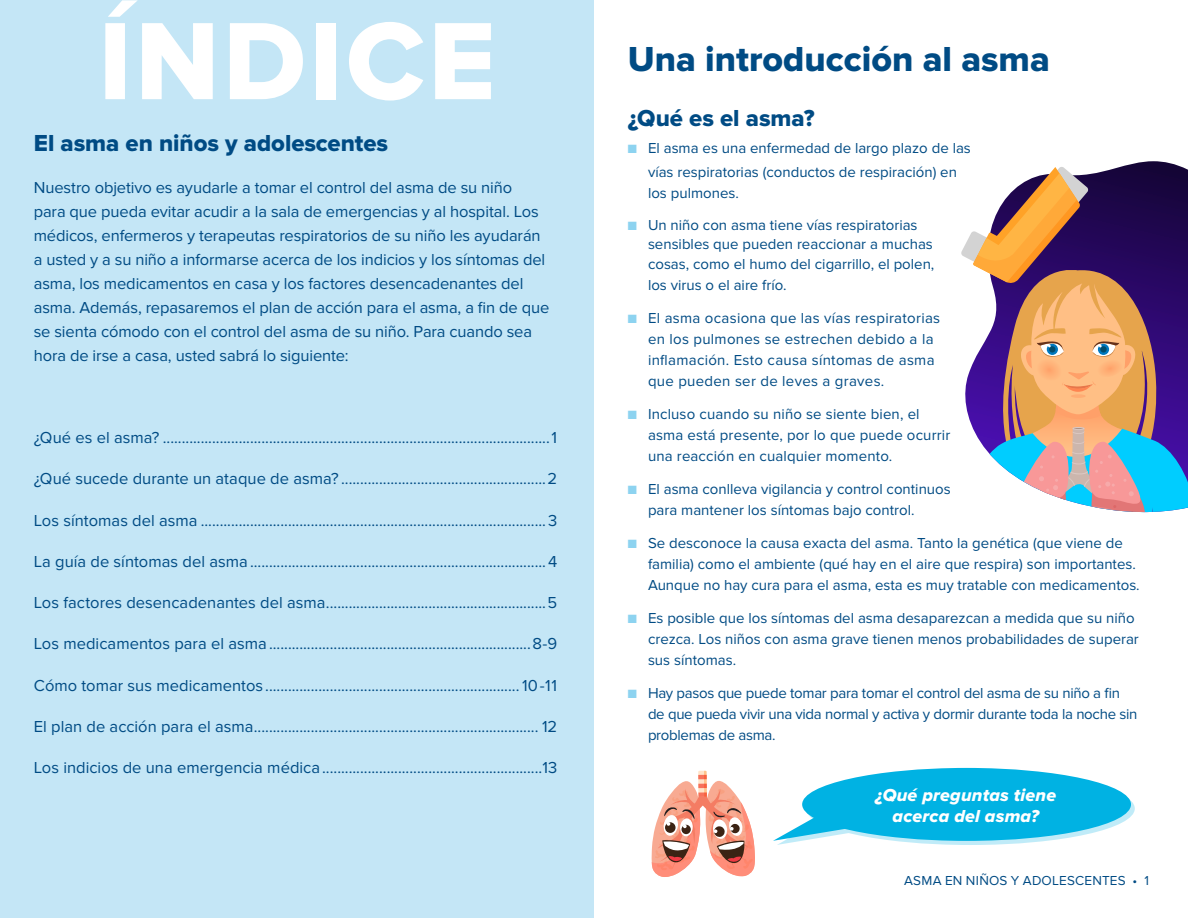
<style>
.page{position:relative;width:1188px;height:918px;background:#fff}
.page>*{position:absolute;margin:0;border:0;box-sizing:border-box;transform-origin:0 0}
.Bullets___square_blu{font:114px "Proxima Nova Extrabld";letter-spacing:.03em;color:#fff}
.Subhead_14{font:36px "Proxima Nova Extrabld";color:#004b84}
.Subhead_14-2{font:24px "Proxima Nova Extrabld";color:#004b84}
.Subhead_14-3{font:18px "Proxima Nova Extrabld It";letter-spacing:.01em;color:#fff}
.t1{font:16.5px/24px "Proxima Nova";letter-spacing:-.005em;color:#004b84}
.t2{font:15px/21px "Proxima Nova";color:#004b84}
.t3{font:15px/21px "Proxima Nova";letter-spacing:-.02em;color:#004b84}
.t4{font:15px/21px "Proxima Nova";letter-spacing:.02em;color:#004b84}
.t5{font:13.5px "Proxima Nova";letter-spacing:.015em;color:#004b84}
.s1{color:#8dd3f0}
</style>
<div class="page">
<div style="left:802px;top:768px;width:329px;height:73px;background:#00b2e3;border-radius:50%"></div>
<div style="left:806px;top:772px;width:329px;height:73px;background:#00b2e3;border-radius:50%"></div>
<svg style="left:773px;top:817px;width:79px;height:28px"></svg>
<div style="left:0;top:0;width:594px;height:918px;background:#c4e6f6"></div>
<svg style="left:651px;top:770px;width:104px;height:107px"></svg>
<svg style="left:961px;top:166px;width:227px;height:347px"></svg>
<p class="Bullets___square_blu" style="left:99px;top:-4px;width:398px">ÍNDICE</p>
<p class="Subhead_14-2" style="left:34px;top:130px;width:356px">El asma en niños y adolescentes</p>
<p class="t1" style="left:34px;top:176px;width:517px">Nuestro objetivo es ayudarle a tomar el control del asma de su niño<br>para que pueda evitar acudir a la sala de emergencias y al hospital. Los médicos, enfermeros y terapeutas respiratorios de su niño les ayudarán a usted y a su niño a informarse acerca de los indicios y los síntomas del asma, los medicamentos en casa y los factores desencadenantes del asma. Además, repasaremos el plan de acción para el asma, a fin de que se sienta cómodo con el control del asma de su niño. Para cuando sea hora de irse a casa, usted sabrá lo siguiente:</p>
<p class="t1" style="left:34px;top:426px;width:525px">¿Qué es el asma? ......................................................................................................1</p>
<p class="t1" style="left:34px;top:467px;width:525px">¿Qué sucede durante un ataque de asma? ......................................................2</p>
<p class="t1" style="left:34px;top:509px;width:525px">Los síntomas del asma ...........................................................................................3</p>
<p class="t1" style="left:34px;top:550px;width:525px">La guía de síntomas del asma..............................................................................4</p>
<p class="t1" style="left:34px;top:591px;width:525px">Los factores desencadenantes del asma..........................................................5</p>
<p class="t1" style="left:34px;top:632px;width:525px">Los medicamentos para el asma.....................................................................8-9</p>
<p class="t1" style="left:34px;top:674px;width:525px">Cómo tomar sus medicamentos ................................................................... 10-11</p>
<p class="t1" style="left:34px;top:715px;width:525px">El plan de acción para el asma........................................................................... 12</p>
<p class="t1" style="left:34px;top:756px;width:525px">Los indicios de una emergencia médica..........................................................13</p>
<p class="Subhead_14" style="left:628px;top:38px;width:424px">Una introducción al asma</p>
<p class="Subhead_14-2" style="left:628px;top:104px;width:188px">¿Qué es el asma?</p>
<p class="t2" style="left:628px;top:137px;width:345px;line-height:23.7px;text-align:center"><span class="s1">■</span> El asma es una enfermedad de largo plazo de las vías respiratorias (conductos de respiración) en</p>
<p class="t2" style="left:648px;top:183px;width:92px">los pulmones.</p>
<p class="t2" style="left:648px;top:215px;width:288px;line-height:19.5px;text-indent:-20px"><span class="s1">■</span> Un niño con asma tiene vías respiratorias sensibles que pueden reaccionar a muchas cosas, como el humo del cigarrillo, el polen,</p>
<p class="t2" style="left:648px;top:275px;width:140px">los virus o el aire frío.</p>
<p class="t4" style="left:648px;top:308px;width:294px;text-indent:-20px"><span class="s1">■</span> El asma ocasiona que las vías respiratorias en los pulmones se estrechen debido a la inflamación. Esto causa síntomas de asma que pueden ser de leves a graves.</p>
<p class="t2" style="left:648px;top:404px;width:304px;text-indent:-20px"><span class="s1">■</span> Incluso cuando su niño se siente bien, el asma está presente, por lo que puede ocurrir una reacción en cualquier momento.</p>
<p class="t2" style="left:648px;top:479px;width:304px;text-indent:-20px"><span class="s1">■</span> El asma conlleva vigilancia y control continuos para mantener los síntomas bajo control.</p>
<p class="t2" style="left:648px;top:533px;width:493px;text-indent:-20px"><span class="s1">■</span> Se desconoce la causa exacta del asma. Tanto la genética (que viene de familia) como el ambiente (qué hay en el aire que respira) son importantes.<br>Aunque no hay cura para el asma, esta es muy tratable con medicamentos.</p>
<p class="t2" style="left:648px;top:608px;width:492px;text-indent:-20px"><span class="s1">■</span> Es posible que los síntomas del asma desaparezcan a medida que su niño crezca. Los niños con asma grave tienen menos probabilidades de superar sus síntomas.</p>
<p class="t3" style="left:648px;top:683px;width:491px;text-indent:-20px"><span class="s1">■</span> Hay pasos que puede tomar para tomar el control del asma de su niño a fin de que pueda vivir una vida normal y activa y dormir durante toda la noche sin problemas de asma.</p>
<p class="Subhead_14-3" style="left:875px;top:785px;width:182px">¿Qué preguntas tiene</p>
<p class="Subhead_14-3" style="left:893px;top:806px;width:148px">acerca del asma?</p>
<p class="t5" style="left:904px;top:873px;width:246px">ASMA EN NIÑOS Y ADOLESCENTES • 1</p>
</div>
